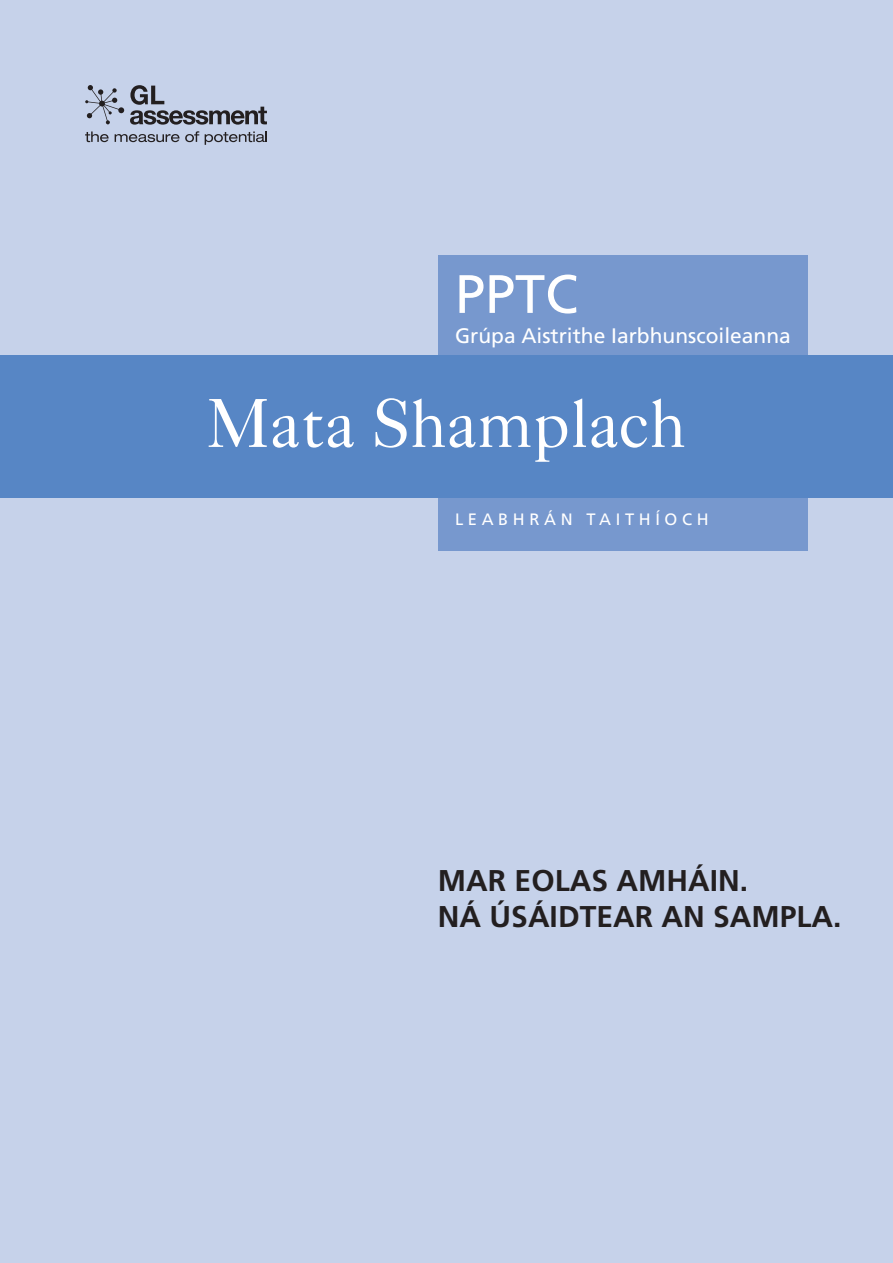
<style>
.page{position:relative;width:893px;height:1263px;background:#c6d2ea}
.page>*{position:absolute;margin:0;border:0;box-sizing:border-box;transform-origin:0 0}
.Cover_head{font:69px "Caslon 540 BT";color:#fff}
.t1{font:54px "Frutiger";color:#fff}
.FOR_INFO{font:700 30px "Frutiger";color:#231f20}
.PPTC_text{font:21px "Frutiger";color:#fff}
.FAM_BOOK{font:16.5px "Frutiger";letter-spacing:.28em;color:#fff}
</style>
<div class="page">
<div style="left:438px;top:255px;width:370px;height:296px;background:#7798ce"></div>
<div style="left:0;top:355px;width:893px;height:142px;background:#5786c5"></div>
<svg style="left:85px;top:85px;width:39px;height:39px"></svg>
<svg style="left:130px;top:85px;width:137px;height:40px"></svg>
<svg style="left:85px;top:131px;width:24px;height:11px"></svg>
<svg style="left:115px;top:134px;width:64px;height:8px"></svg>
<svg style="left:185px;top:131px;width:14px;height:11px"></svg>
<svg style="left:205px;top:131px;width:62px;height:14px"></svg>
<p class="t1" style="left:455px;top:262px;width:125px">PPTC</p>
<p class="PPTC_text" style="left:455px;top:323px;width:337px">Grúpa Aistrithe Iarbhunscoileanna</p>
<p class="Cover_head" style="left:207px;top:380px;width:481px">Mata Shamplach</p>
<p class="FAM_BOOK" style="left:455px;top:510px;width:255px">LEABHRÁN TAITHÍOCH</p>
<p class="FOR_INFO" style="left:438px;top:863px;width:311px">MAR EOLAS AMHÁIN.</p>
<p class="FOR_INFO" style="left:438px;top:899px;width:405px">NÁ ÚSÁIDTEAR AN SAMPLA.</p>
</div>
